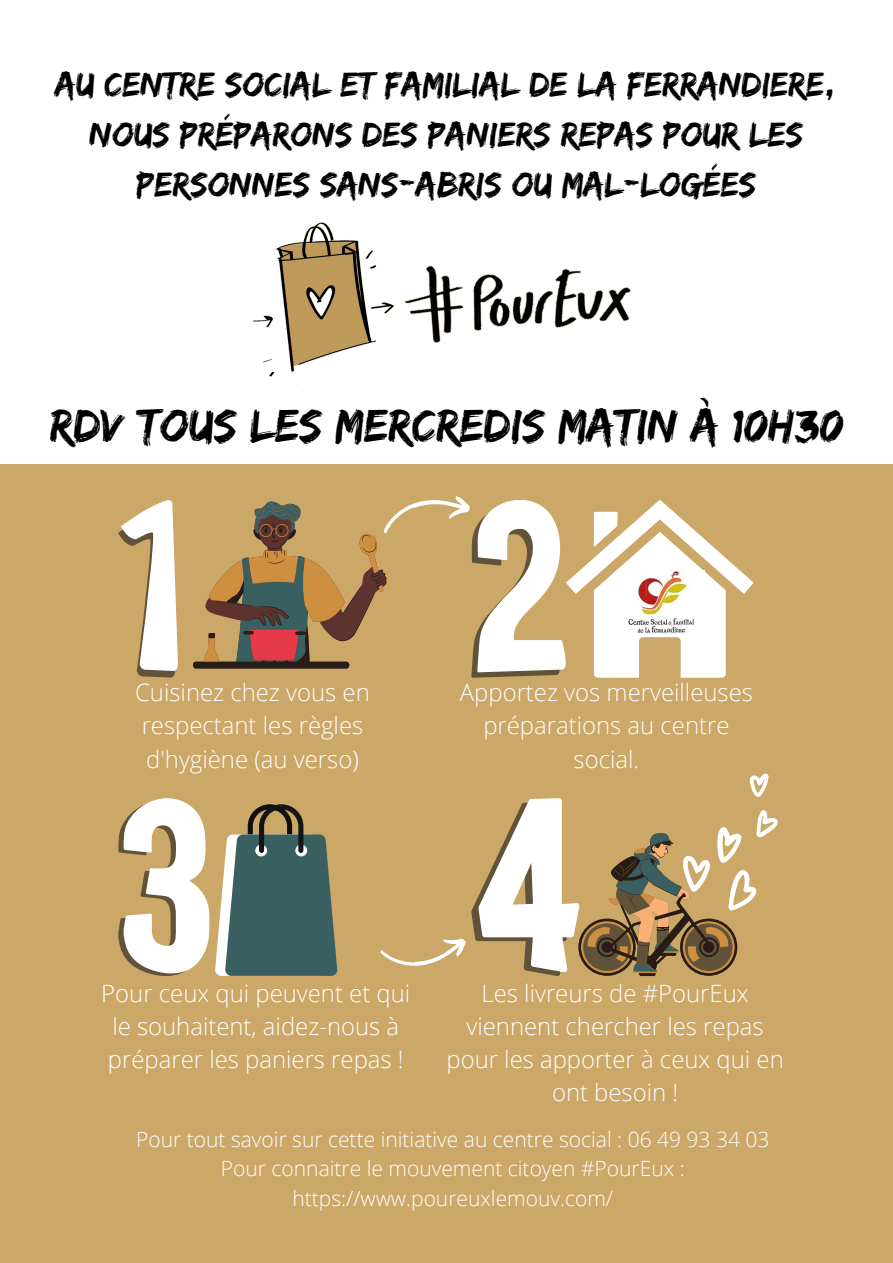
<style>
.page{position:relative;width:893px;height:1263px;background:#fff}
.page>*{position:absolute;margin:0;border:0;box-sizing:border-box;transform-origin:0 0}
.t1{font:48px "Edo";color:#000}
.t2{font:36px/50.1px "Edo";color:#000;text-align:center}
.t3{font:300 23.85px/33.3px "Open Sans";color:#fff;text-align:center}
.t4{font:300 21px/29.2px "Open Sans";color:#fff;text-align:center}
</style>
<div class="page">
<img style="left:252px;top:222px;width:379px;height:164px">
<div style="left:0;top:464px;width:893px;height:799px;background:#cba768"></div>
<svg style="left:118px;top:500px;width:60px;height:178px"></svg>
<svg style="left:118px;top:798px;width:91px;height:178px"></svg>
<svg style="left:193px;top:496px;width:561px;height:182px"></svg>
<svg style="left:215px;top:804px;width:122px;height:172px"></svg>
<svg style="left:380px;top:773px;width:398px;height:203px"></svg>
<img style="left:616px;top:571px;width:89px;height:66px">
<h2 class="t2" style="left:55px;top:59px;width:783px">AU CENTRE SOCIAL ET FAMILIAL DE LA FERRANDIERE,<br>NOUS PRÉPARONS DES PANIERS REPAS POUR LES<br>PERSONNES SANS-ABRIS OU MAL-LOGÉES</h2>
<h1 class="t1" style="left:50px;top:397px;width:795px">RDV TOUS LES MERCREDIS MATIN À 10H30</h1>
<p class="t3" style="left:135px;top:675px;width:236px;text-align:left">Cuisinez chez vous en respectant les règles d'hygiène (au verso)</p>
<p class="t3" style="left:460px;top:675px;width:294px">Apportez vos merveilleuses préparations au centre social.</p>
<p class="t3" style="left:101px;top:975px;width:310px;text-align:left">Pour ceux qui peuvent et qui le souhaitent, aidez-nous à préparer les paniers repas !</p>
<p class="t3" style="left:446px;top:975px;width:339px">Les livreurs de #PourEux viennent chercher les repas pour les apporter à ceux qui en ont besoin !</p>
<p class="t4" style="left:136px;top:1124px;width:635px">Pour tout savoir sur cette initiative au centre social : 06 49 93 34 03<br>Pour connaitre le mouvement citoyen #PourEux : https://www.poureuxlemouv.com/</p>
</div>
